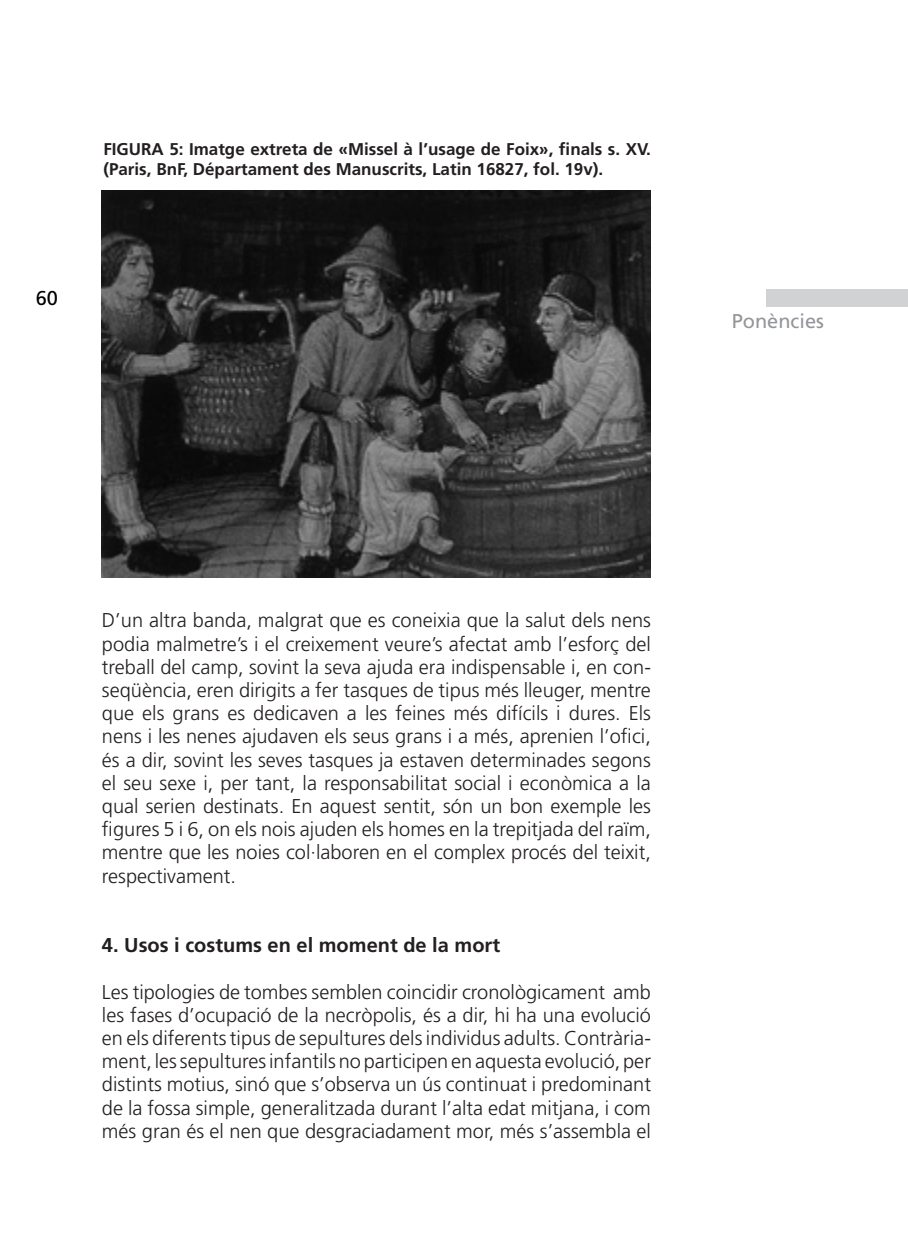
<style>
.page{position:relative;width:908px;height:1236px;background:#fff}
.page>*{position:absolute;margin:0;border:0;box-sizing:border-box;transform-origin:0 0}
.TEXT_TIRAT{font:300 20px/23.2px "Frutiger";color:#231f20;text-align:justify}
.TEXT_TIRAT-2{font:700 20px "Frutiger";color:#231f20}
.t1{font:20px "Frutiger";color:#939598}
.t2{font:20px "Frutiger";color:#000}
.TABLES{font:700 17px/20.4px "Frutiger";color:#231f20}
</style>
<div class="page">
<img style="left:102px;top:190px;width:548px;height:387px">
<div style="left:766px;top:289px;width:141px;height:17px;background:#d1d2d4"></div>
<p class="t2" style="left:36px;top:286px;width:24px">60</p>
<p class="TABLES" style="left:103px;top:139px;width:549px">FIGURA 5: Imatge extreta de «Missel à l’usage de Foix», finals s. XV. (Paris, BnF, Départament des Manuscrits, Latin 16827, fol. 19v).</p>
<p class="t1" style="left:731px;top:309px;width:94px">Ponències</p>
<p class="TEXT_TIRAT" style="left:102px;top:609px;width:550px">D’un altra banda, malgrat que es coneixia que la salut dels nens podia malmetre’s i el creixement veure’s afectat amb l’esforç del treball del camp, sovint la seva ajuda era indispensable i, en con&shy;seqüència, eren dirigits a fer tasques de tipus més lleuger, mentre que els grans es dedicaven a les feines més difícils i dures. Els nens i les nenes ajudaven els seus grans i a més, aprenien l’ofici, és a dir, sovint les seves tasques ja estaven determinades segons el seu sexe i, per tant, la responsabilitat social i econòmica a la qual serien destinats. En aquest sentit, són un bon exemple les figures 5 i 6, on els nois ajuden els homes en la trepitjada del raïm, mentre que les noies col·laboren en el complex procés del teixit, respectivament.</p>
<p class="TEXT_TIRAT-2" style="left:102px;top:933px;width:399px">4. Usos i costums en el moment de la mort</p>
<p class="TEXT_TIRAT" style="left:102px;top:980px;width:550px">Les tipologies de tombes semblen coincidir cronològicament amb les fases d’ocupació de la necròpolis, és a dir, hi ha una evolució en els diferents tipus de sepultures dels individus adults. Contrària&shy;ment, les sepultures infantils no participen en aquesta evolució, per distints motius, sinó que s’observa un ús continuat i predominant de la fossa simple, generalitzada durant l’alta edat mitjana, i com més gran és el nen que desgraciadament mor, més s’assembla el</p>
</div>
